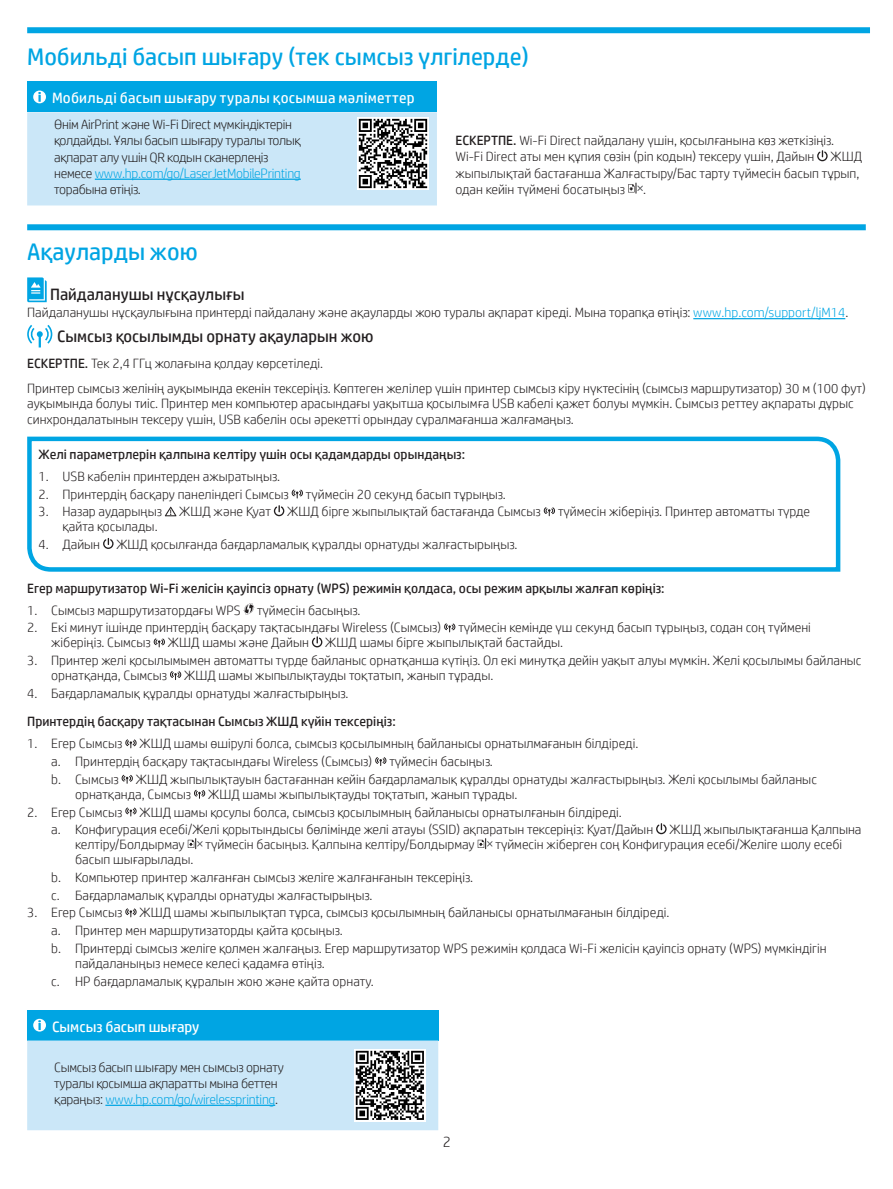
<style>
.page{position:relative;width:893px;height:1189px;background:#fff}
.page>*{position:absolute;margin:0;border:0;box-sizing:border-box;transform-origin:0 0}
.t1{font:24px "HP Simplified";color:#00a5e3}
.t2{font:16.5px "HP Simplified";color:#231f20}
.t3{font:15px "HP Simplified";letter-spacing:.015em;color:#fff}
.t4{font:300 15px "HP Simplified";color:#231f20}
.t5{font:300 13.5px/17.7px "HP Simplified";color:#231f20}
.t6{font:300 13.5px/16.2px "HP Simplified";letter-spacing:-.02em;color:#231f20}
.t7{font:13.5px "HP Simplified";color:#231f20}
.s1{color:#00a5e3}
.s2{font-weight:400}
</style>
<div class="page">
<hr style="left:693px;top:318px;width:152px;height:1px;background:#00a5e3">
<svg style="left:27px;top:277px;width:20px;height:25px"></svg>
<svg style="left:27px;top:325px;width:25px;height:22px"></svg>
<svg style="left:243px;top:603px;width:11px;height:11px"></svg>
<svg style="left:444px;top:623px;width:11px;height:9px"></svg>
<svg style="left:154px;top:638px;width:11px;height:9px"></svg>
<svg style="left:312px;top:636px;width:10px;height:11px"></svg>
<svg style="left:170px;top:671px;width:11px;height:9px"></svg>
<svg style="left:125px;top:739px;width:12px;height:9px"></svg>
<svg style="left:375px;top:757px;width:11px;height:9px"></svg>
<svg style="left:122px;top:774px;width:11px;height:9px"></svg>
<svg style="left:194px;top:789px;width:11px;height:9px"></svg>
<svg style="left:125px;top:807px;width:12px;height:9px"></svg>
<svg style="left:656px;top:823px;width:10px;height:11px"></svg>
<svg style="left:188px;top:838px;width:15px;height:11px"></svg>
<svg style="left:477px;top:838px;width:15px;height:11px"></svg>
<svg style="left:125px;top:908px;width:12px;height:9px"></svg>
<div style="left:27px;top:1009px;width:411px;height:31px;background:#00a5e3"></div>
<div style="left:27px;top:1040px;width:411px;height:90px;background:#cbe7f8"></div>
<svg style="left:33px;top:1018px;width:13px;height:13px"></svg>
<hr style="left:105px;top:1104px;width:170px;height:1px;background:#00a5e3">
<img style="left:354px;top:1049px;width:71px;height:71px">
<svg style="left:27px;top:436px;width:814px;height:136px"></svg>
<div style="left:27px;top:224px;width:838px;height:6px;background:#00a5e3"></div>
<div style="left:27px;top:27px;width:842px;height:6px;background:#00a5e3"></div>
<svg style="left:817px;top:150px;width:10px;height:11px"></svg>
<svg style="left:628px;top:183px;width:15px;height:11px"></svg>
<div style="left:27px;top:82px;width:410px;height:30px;background:#00a5e3"></div>
<div style="left:27px;top:112px;width:410px;height:93px;background:#cbe7f8"></div>
<svg style="left:33px;top:90px;width:13px;height:13px"></svg>
<hr style="left:95px;top:179px;width:206px;height:1px;background:#00a5e3">
<img style="left:357px;top:118px;width:71px;height:71px">
<h1 class="t1" style="left:27px;top:41px;width:503px">Мобильді басып шығару (тек сымсыз үлгілерде)</h1>
<p class="t3" style="left:52px;top:88px;width:364px">Мобильді басып шығару туралы қосымша мәліметтер</p>
<p class="t6" style="left:54px;top:116px;width:248px">Өнім AirPrint және Wi-Fi Direct мүмкіндіктерін қолдайды. Ұялы басып шығару туралы толық ақпарат алу үшін QR кодын сканерлеңіз немесе <span class="s1">www.hp.com/go/LaserJetMobilePrinting </span>торабына өтіңіз.</p>
<p class="t5" style="left:455px;top:132px;width:408px;line-height:16.2px"><span class="s2">ЕСКЕРТПЕ.</span> Wi-Fi Direct пайдалану үшін, қосылғанына көз жеткізіңіз.<br>Wi-Fi Direct аты мен құпия сөзін (pin кодын) тексеру үшін, Дайын ЖШД жыпылықтай бастағанша Жалғастыру/Бас тарту түймесін басып тұрып, одан кейін түймені босатыңыз</p>
<p class="t5" style="left:643px;top:180px;width:5px">.</p>
<h1 class="t1" style="left:27px;top:236px;width:172px">Ақауларды жою</h1>
<p class="t2" style="left:50px;top:283px;width:196px">Пайдаланушы нұсқаулығы</p>
<p class="t5" style="left:27px;top:303px;width:822px">Пайдаланушы нұсқаулығына принтерді пайдалану және ақауларды жою туралы ақпарат кіреді. Мына торапқа өтіңіз: <span class="s1">www.hp.com/support/ljM14</span>.</p>
<p class="t2" style="left:57px;top:325px;width:318px">Сымсыз қосылымды орнату ақауларын жою</p>
<p class="t5" style="left:27px;top:351px;width:840px;line-height:24.5px"><span class="s2">ЕСКЕРТПЕ.</span> Тек 2,4 ГГц жолағына қолдау көрсетіледі.<br>Принтер сымсыз желінің ауқымында екенін тексеріңіз. Көптеген желілер үшін принтер сымсыз кіру нүктесінің (сымсыз маршрутизатор) 30 м (100 фут)</p>
<p class="t5" style="left:27px;top:394px;width:828px;line-height:16.2px">ауқымында болуы тиіс. Принтер мен компьютер арасындағы уақытша қосылымға USB кабелі қажет болуы мүмкін. Сымсыз реттеу ақпараты дұрыс синхрондалатынын тексеру үшін, USB кабелін осы әрекетті орындау сұралмағанша жалғамаңыз.</p>
<p class="t7" style="left:38px;top:445px;width:428px">Желі параметрлерін қалпына келтіру үшін осы қадамдарды орындаңыз:</p>
<p class="t5" style="left:38px;top:467px;width:243px">1. USB кабелін принтерден ажыратыңыз.</p>
<p class="t5" style="left:38px;top:484px;width:252px">2. Принтердің басқару панеліндегі Сымсыз</p>
<p class="t5" style="left:306px;top:484px;width:201px">түймесін 20 секунд басып тұрыңыз.</p>
<p class="t5" style="left:38px;top:502px;width:125px">3. Назар аударыңыз</p>
<p class="t5" style="left:179px;top:502px;width:363px">ЖШД және Қуат ЖШД бірге жыпылықтай бастағанда Сымсыз</p>
<p class="t5" style="left:558px;top:502px;width:253px">түймесін жіберіңіз. Принтер автоматты түрде</p>
<p class="t5" style="left:62px;top:517px;width:97px">қайта қосылады.</p>
<p class="t5" style="left:38px;top:535px;width:480px">4. Дайын ЖШД қосылғанда бағдарламалық құралды орнатуды жалғастырыңыз.</p>
<p class="t7" style="left:27px;top:579px;width:638px">Егер маршрутизатор Wi-Fi желісін қауіпсіз орнату (WPS) режимін қолдаса, осы режим арқылы жалғап көріңіз:</p>
<p class="t5" style="left:27px;top:601px;width:335px">1. Сымсыз маршрутизатордағы WPS түймесін басыңыз.</p>
<p class="t5" style="left:27px;top:618px;width:415px">2. Екі минут ішінде принтердің басқару тақтасындағы Wireless (Сымсыз)</p>
<p class="t5" style="left:458px;top:618px;width:354px">түймесін кемінде үш секунд басып тұрыңыз, содан соң түймені</p>
<p class="t5" style="left:51px;top:633px;width:101px">жіберіңіз. Сымсыз</p>
<p class="t5" style="left:168px;top:633px;width:397px">ЖШД шамы және Дайын ЖШД шамы бірге жыпылықтай бастайды.</p>
<p class="t5" style="left:51px;top:652px;width:811px;line-height:15px;text-indent:-24px">3. Принтер желі қосылымымен автоматты түрде байланыс орнатқанша күтіңіз. Ол екі минутқа дейін уақыт алуы мүмкін. Желі қосылымы байланыс орнатқанда, Сымсыз</p>
<p class="t5" style="left:184px;top:666px;width:311px">ЖШД шамы жыпылықтауды тоқтатып, жанып тұрады.</p>
<p class="t5" style="left:27px;top:684px;width:323px">4. Бағдарламалық құралды орнатуды жалғастырыңыз.</p>
<p class="t7" style="left:27px;top:713px;width:370px">Принтердің басқару тақтасынан Сымсыз ЖШД күйін тексеріңіз:</p>
<p class="t5" style="left:27px;top:734px;width:97px">1. Егер Сымсыз</p>
<p class="t5" style="left:51px;top:734px;width:588px;text-indent:88px">ЖШД шамы өшірулі болса, сымсыз қосылымның байланысы орнатылмағанын білдіреді. a. Принтердің басқару тақтасындағы Wireless (Сымсыз)</p>
<p class="t5" style="left:389px;top:752px;width:105px">түймесін басыңыз.</p>
<p class="t5" style="left:75px;top:771px;width:743px;line-height:15px;text-indent:61px">ЖШД жыпылықтауын бастағаннан кейін бағдарламалық құралды орнатуды жалғастырыңыз. Желі қосылымы байланыс орнатқанда, Сымсыз</p>
<p class="t5" style="left:51px;top:770px;width:69px">b. Сымсыз</p>
<p class="t5" style="left:208px;top:785px;width:311px">ЖШД шамы жыпылықтауды тоқтатып, жанып тұрады.</p>
<p class="t5" style="left:51px;top:802px;width:811px;text-indent:88px">ЖШД шамы қосулы болса, сымсыз қосылымның байланысы орнатылғанын білдіреді.<br>a. Конфигурация есебі/Желі қорытындысы бөлімінде желі атауы (SSID) ақпаратын тексеріңіз: Қуат/Дайын ЖШД жыпылықтағанша Қалпына</p>
<p class="t5" style="left:75px;top:835px;width:111px">келтіру/Болдырмау</p>
<p class="t5" style="left:205px;top:835px;width:270px">түймесін басыңыз. Қалпына келтіру/Болдырмау</p>
<p class="t5" style="left:495px;top:835px;width:348px">түймесін жіберген соң Конфигурация есебі/Желіге шолу есебі</p>
<p class="t5" style="left:51px;top:850px;width:423px;text-indent:24px">басып шығарылады.<br>b. Компьютер принтер жалғанған сымсыз желіге жалғанғанын тексеріңіз. c. Бағдарламалық құралды орнатуды жалғастырыңыз.</p>
<p class="t5" style="left:27px;top:903px;width:97px">3. Егер Сымсыз</p>
<p class="t5" style="left:27px;top:802px;width:97px">2. Егер Сымсыз</p>
<p class="t5" style="left:51px;top:903px;width:776px;text-indent:88px">ЖШД шамы жыпылықтап тұрса, сымсыз қосылымның байланысы орнатылмағанын білдіреді.<br>a. Принтер мен маршрутизаторды қайта қосыңыз.<br>b. Принтерді сымсыз желіге қолмен жалғаңыз. Егер маршрутизатор WPS режимін қолдаса Wi-Fi желісін қауіпсіз орнату (WPS) мүмкіндігін</p>
<p class="t5" style="left:51px;top:953px;width:324px;text-indent:24px">пайдаланыңыз немесе келесі қадамға өтіңіз.<br>c. HP бағдарламалық құралын жою және қайта орнату.</p>
<p class="t3" style="left:52px;top:1016px;width:149px">Сымсыз басып шығару</p>
<p class="t6" style="left:54px;top:1058px;width:231px">Сымсыз басып шығару мен сымсыз орнату туралы қосымша ақпаратты мына беттен қараңыз: <span class="s1">www.hp.com/go/wirelessprinting</span>.</p>
<p class="t4" style="left:443px;top:1131px;width:10px">2</p>
</div>
